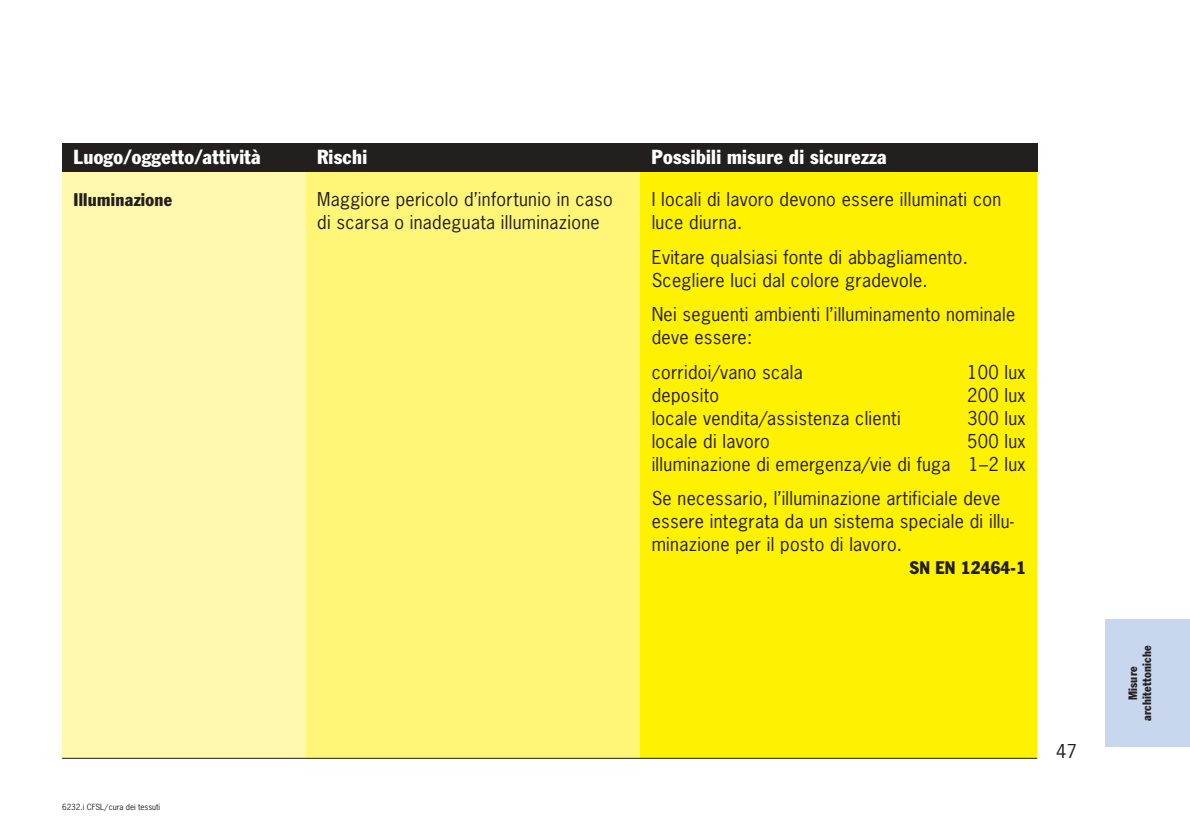
<style>
.page{position:relative;width:1190px;height:840px;background:#fff}
.page>*{position:absolute;margin:0;border:0;box-sizing:border-box;transform-origin:0 0}
.t1{font:condensed 20px "Franklin Gothic";letter-spacing:.015em;color:#fff}
.t2{font:18px/23px "News Gothic";letter-spacing:.015em;color:#231f1f}
.t3{font:condensed 18px "Franklin Gothic";letter-spacing:.015em;color:#231f1f}
.t4{font:condensed 12px/14px "Franklin Gothic";letter-spacing:.015em;color:#231f1f;text-align:center}
.t5{font:8px "News Gothic";color:#231f1f}
</style>
<div class="page">
<div style="left:62px;top:160px;width:244px;height:598px;background:#fff8ad"></div>
<div style="left:306px;top:160px;width:334px;height:598px;background:#fff678"></div>
<div style="left:640px;top:160px;width:397px;height:598px;background:#fff200"></div>
<div style="left:62px;top:143px;width:975px;height:29px;background:#231f1f"></div>
<div style="left:1105px;top:619px;width:85px;height:128px;background:#c8d7ee"></div>
<hr style="left:62px;top:758px;width:975px;height:1px;background:#231f1f">
<p class="t1" style="left:73px;top:149px;width:189px">Luogo/oggetto/attività</p>
<p class="t1" style="left:317px;top:149px;width:52px">Rischi</p>
<p class="t1" style="left:652px;top:149px;width:237px">Possibili misure di sicurezza</p>
<p class="t3" style="left:73px;top:193px;width:100px">Illuminazione</p>
<p class="t2" style="left:317px;top:189px;width:297px">Maggiore pericolo d’infortunio in caso di scarsa o inadeguata illuminazione</p>
<p class="t2" style="left:652px;top:189px;width:351px">I locali di lavoro devono essere illuminati con luce diurna.</p>
<p class="t2" style="left:652px;top:247px;width:318px">Evitare qualsiasi fonte di abbagliamento.<br>Scegliere luci dal colore gradevole.</p>
<p class="t2" style="left:652px;top:304px;width:365px">Nei seguenti ambienti l’illuminamento nominale deve essere:</p>
<p class="t2" style="left:652px;top:362px;width:153px">corridoi/vano scala</p>
<p class="t2" style="left:967px;top:362px;width:60px">100 lux</p>
<p class="t2" style="left:652px;top:385px;width:69px">deposito</p>
<p class="t2" style="left:967px;top:385px;width:60px">200 lux</p>
<p class="t2" style="left:652px;top:408px;width:250px">locale vendita/assistenza clienti</p>
<p class="t2" style="left:967px;top:408px;width:60px">300 lux</p>
<p class="t2" style="left:652px;top:431px;width:120px">locale di lavoro</p>
<p class="t2" style="left:652px;top:431px;width:376px;text-align:right">500 lux<br>illuminazione di emergenza/vie di fuga 1–2 lux</p>
<p class="t2" style="left:652px;top:488px;width:364px">Se necessario, l’illuminazione artificiale deve essere integrata da un sistema speciale di illu&shy;minazione per il posto di lavoro.</p>
<p class="t3" style="left:910px;top:561px;width:117px">SN EN 12464-1</p>
<p class="t5" style="left:62px;top:804px;width:100px">6232.i CFSL/cura dei tessuti</p>
<p class="t2" style="left:1056px;top:741px;width:22px">47</p>
<p class="t4" style="left:1127px;top:721px;width:77px;rotate:-90deg">Misure architettoniche</p>
</div>
